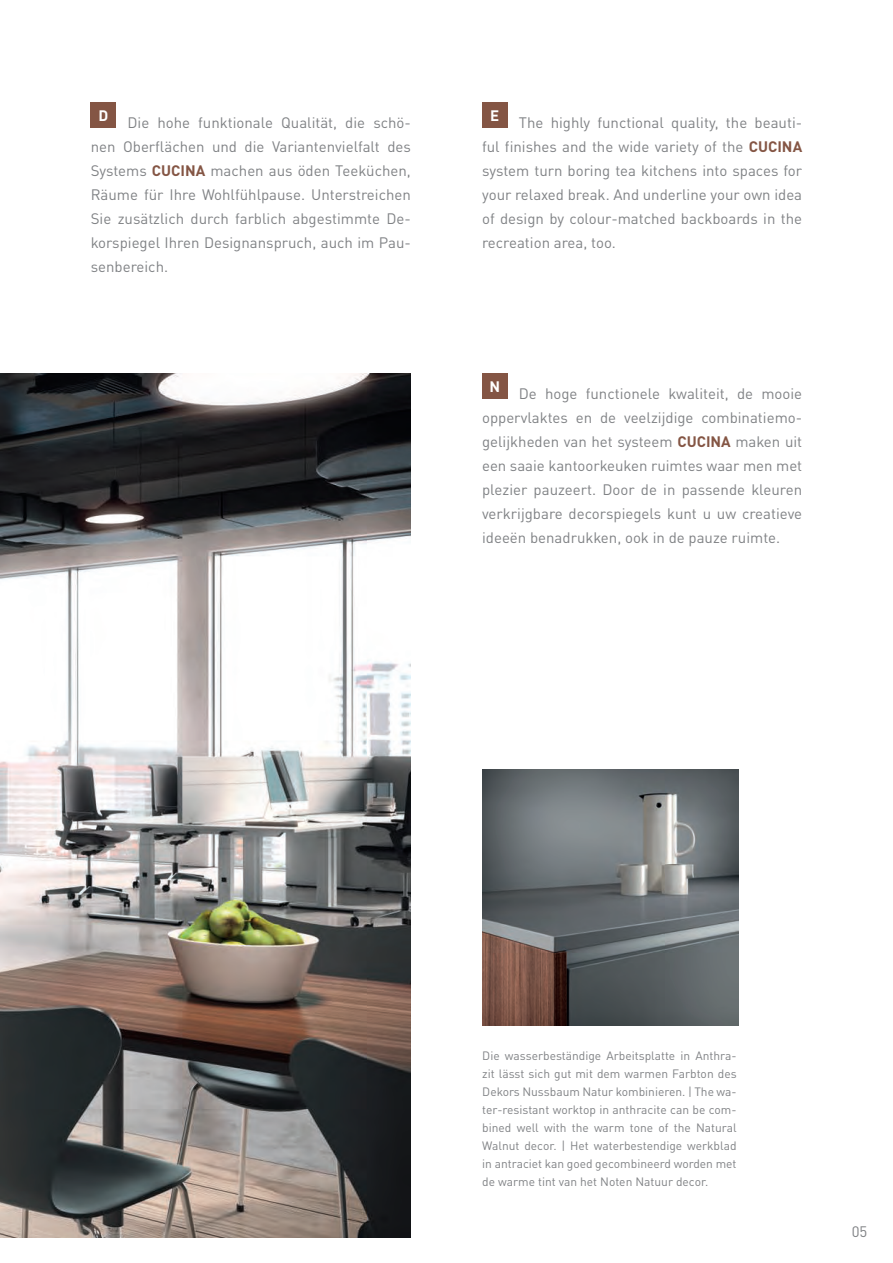
<style>
.page{position:relative;width:893px;height:1263px;background:#fff}
.page>*{position:absolute;margin:0;border:0;box-sizing:border-box;transform-origin:0 0}
.t1{font:15px/24px "DINOT";color:#808285;text-align:justify}
.t2{font:700 15px "DINOT";color:#fff}
.t3{font:12px/18px "DINOT";color:#808285;text-align:justify}
.s1{font-weight:700;color:#845544}
</style>
<div class="page">
<img style="left:0;top:374px;width:411px;height:863px">
<img style="left:482px;top:770px;width:256px;height:256px">
<div style="left:91px;top:102px;width:25px;height:26px;background:#845544"></div>
<div style="left:482px;top:102px;width:26px;height:26px;background:#845544"></div>
<div style="left:482px;top:374px;width:26px;height:25px;background:#845544"></div>
<p class="t2" style="left:99px;top:103px;width:11px">D</p>
<p class="t1" style="left:91px;top:109px;width:322px;text-indent:37px">Die hohe funktionale Qualität, die schö&shy;nen Oberflächen und die Variantenvielfalt des Systems <span class="s1">CUCINA</span> machen aus öden Teeküchen, Räume für Ihre Wohlfühlpause. Unterstreichen Sie zusätzlich durch farblich abgestimmte De&shy;korspiegel Ihren Designanspruch, auch im Pau&shy;senbereich.</p>
<p class="t2" style="left:490px;top:103px;width:11px">E</p>
<p class="t1" style="left:482px;top:109px;width:322px;text-indent:37px">The highly functional quality, the beauti&shy;ful finishes and the wide variety of the <span class="s1">CUCINA </span>system turn boring tea kitchens into spaces for your relaxed break. And underline your own idea of design by colour-matched backboards in the recreation area, too.</p>
<p class="t2" style="left:489px;top:375px;width:12px">N</p>
<p class="t1" style="left:482px;top:380px;width:322px;text-indent:37px">De hoge functionele kwaliteit, de mooie oppervlaktes en de veelzijdige combinatiemo&shy;gelijkheden van het systeem <span class="s1">CUCINA</span> maken uit een saaie kantoorkeuken ruimtes waar men met plezier pauzeert. Door de in passende kleuren verkrijgbare decorspiegels kunt u uw creatieve ideeën benadrukken, ook in de pauze ruimte.</p>
<p class="t3" style="left:482px;top:1046px;width:256px">Die wasserbeständige Arbeitsplatte in Anthra&shy;zit lässt sich gut mit dem warmen Farbton des Dekors Nussbaum Natur kombinieren. | The wa&shy;ter-resistant worktop in anthracite can be com&shy;bined well with the warm tone of the Natural Walnut decor. | Het waterbestendige werkblad in antraciet kan goed gecombineerd worden met de warme tint van het Noten Natuur decor.</p>
<p class="t1" style="left:852px;top:1218px;width:17px">05</p>
</div>
